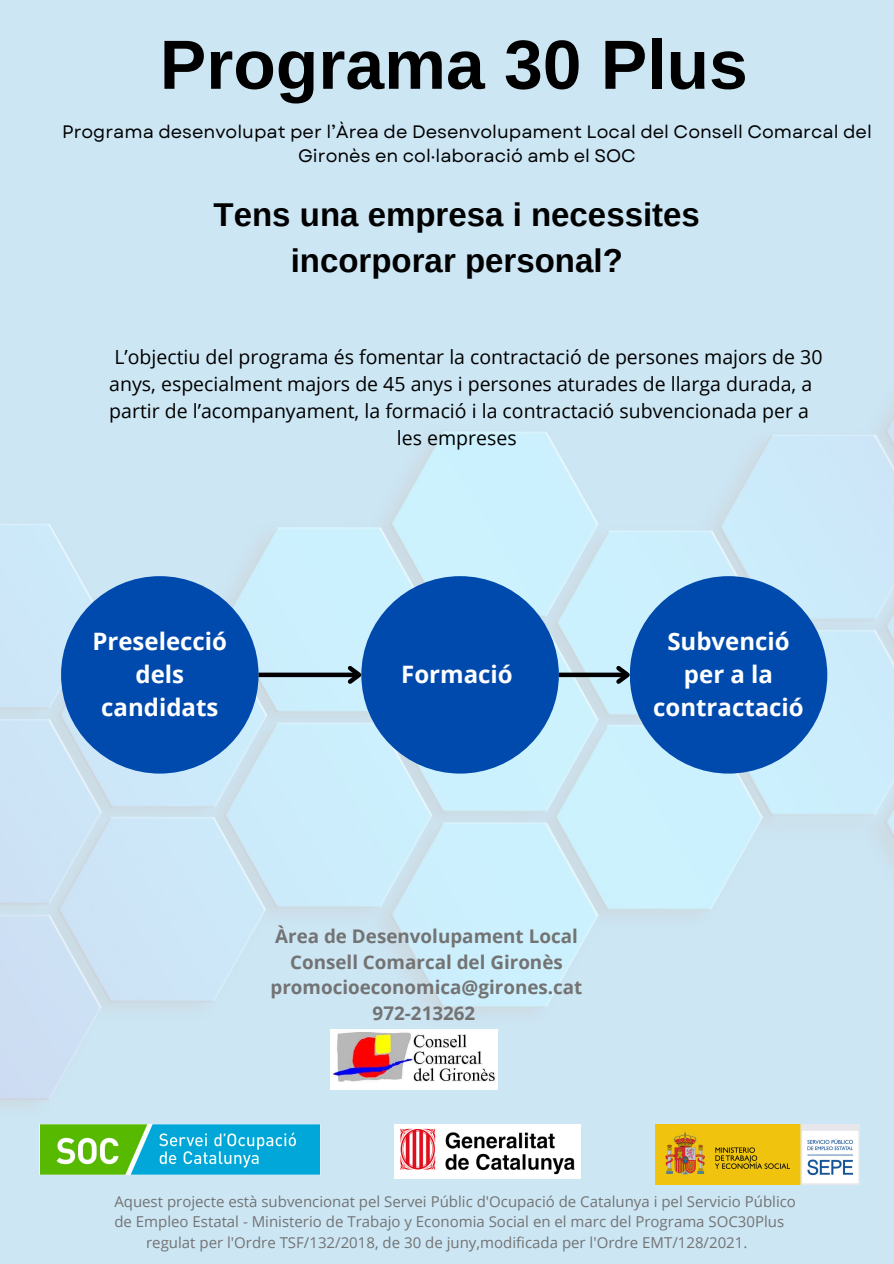
<style>
.page{position:relative;width:894px;height:1264px;background:#fff}
.page>*{position:absolute;margin:0;border:0;box-sizing:border-box;transform-origin:0 0}
.t1{font:700 69.6px "Arimo";color:#000}
.t2{font:700 33px/46.2px "Arimo";color:#000001;text-align:center}
.t3{font:700 24px/32.7px "Open Sans";color:#fff;text-align:center}
.t4{font:19.5px "Open Sans";color:#000}
.t5{font:700 18.75px/25.8px "Open Sans";color:#737373;text-align:center}
.t6{font:18px/24.8px "Garet";color:#000001;text-align:center}
.t7{font:15px "Open Sans";color:#737373}
</style>
<div class="page">
<img style="left:0;top:0;width:893px;height:1263px">
<div style="left:629px;top:576px;width:198px;height:197px;background:#004aad;border-radius:50%"></div>
<div style="left:361px;top:576px;width:197px;height:197px;background:#004aad;border-radius:50%"></div>
<div style="left:61px;top:576px;width:197px;height:197px;background:#004aad;border-radius:50%"></div>
<div style="left:558px;top:672px;width:69px;height:5px;background:#000"></div>
<svg style="left:612px;top:661px;width:19px;height:27px"></svg>
<div style="left:258px;top:672px;width:101px;height:5px;background:#000"></div>
<svg style="left:343px;top:661px;width:20px;height:27px"></svg>
<img style="left:39px;top:1124px;width:282px;height:50px">
<img style="left:331px;top:1029px;width:166px;height:60px">
<img style="left:655px;top:1124px;width:203px;height:60px">
<img style="left:395px;top:1124px;width:185px;height:54px">
<p class="t1" style="left:160px;top:26px;width:589px">Programa 30 Plus</p>
<p class="t6" style="left:62px;top:119px;width:811px">Programa desenvolupat per l’Àrea de Desenvolupament Local del Consell Comarcal del<br>Gironès en col·laboració amb el SOC</p>
<h4 class="t2" style="left:213px;top:191px;width:487px">Tens una empresa i necessites incorporar personal?</h4>
<p class="t4" style="left:114px;top:343px;width:709px">L’objectiu del programa és fomentar la contractació de persones majors de 30</p>
<p class="t4" style="left:109px;top:370px;width:704px">anys, especialment majors de 45 anys i persones aturades de llarga durada, a</p>
<p class="t4" style="left:109px;top:397px;width:701px">partir de l’acompanyament, la formació i la contractació subvencionada per a</p>
<p class="t4" style="left:397px;top:424px;width:121px">les empreses</p>
<h2 class="t3" style="left:92px;top:624px;width:136px">Preselecció dels candidats</h2>
<h5 class="t3" style="left:401px;top:657px;width:113px">Formació</h5>
<h1 class="t3" style="left:653px;top:624px;width:152px">Subvenció per a la contractació</h1>
<p class="t5" style="left:270px;top:922px;width:313px">Àrea de Desenvolupament Local<br>Consell Comarcal del Gironès promocioeconomica@girones.cat<br>972-213262</p>
<p class="t7" style="left:114px;top:1190px;width:683px">Aquest projecte està subvencionat pel Servei Públic d'Ocupació de Catalunya i pel Servicio Público</p>
<p class="t7" style="left:114px;top:1211px;width:671px">de Empleo Estatal - Ministerio de Trabajo y Economia Social en el marc del Programa SOC30Plus</p>
<p class="t7" style="left:146px;top:1231px;width:602px">regulat per l'Ordre TSF/132/2018, de 30 de juny,modificada per l'Ordre EMT/128/2021.</p>
</div>
